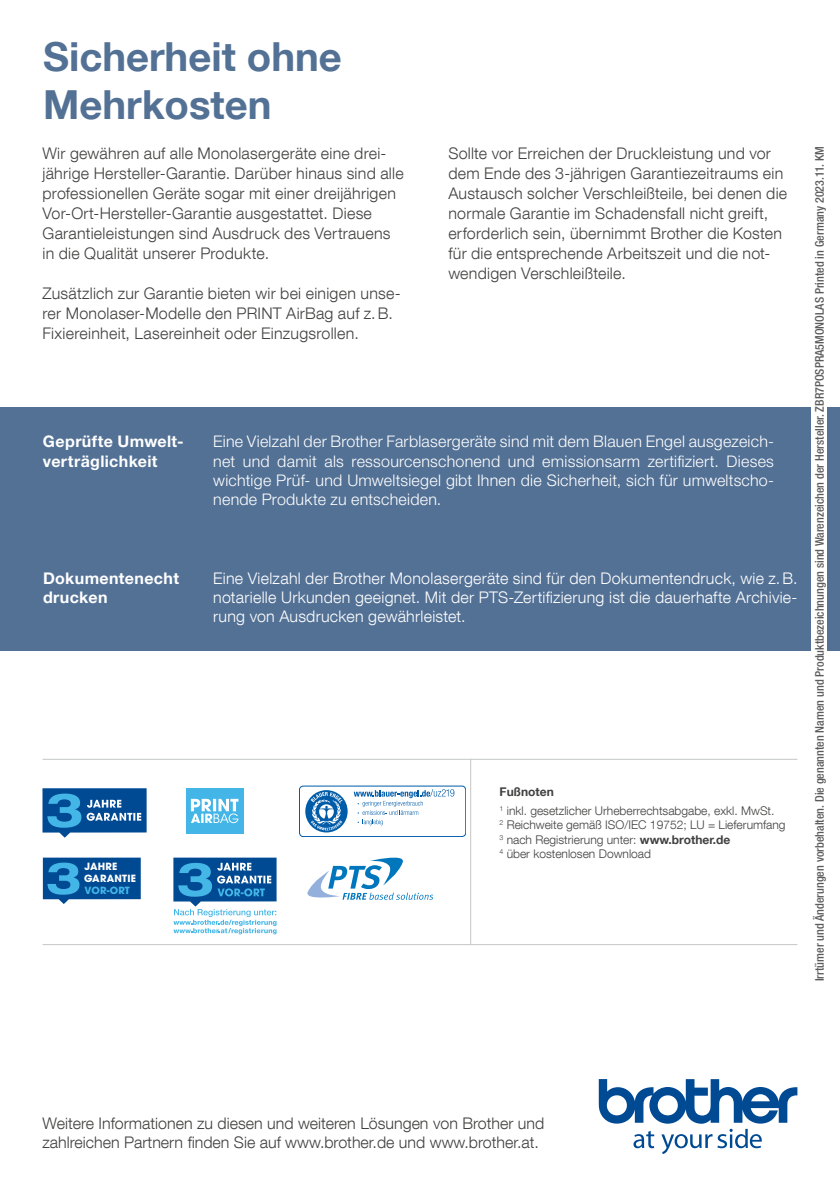
<style>
.page{position:relative;width:840px;height:1191px;background:#fff}
.page>*{position:absolute;margin:0;border:0;box-sizing:border-box;transform-origin:0 0}
.t1{font:700 40px/48px "Helvetica Neue LT Com";color:#537195}
.t2{font:300 16px/20px "Helvetica Neue LT Com";letter-spacing:.015em;color:#414140}
.t3{font:300 16px/19.2px "Helvetica Neue LTW1 G";letter-spacing:.015em;color:#fff;text-align:justify}
.t4{font:300 16px/19.2px "Helvetica Neue LT Com";letter-spacing:.015em;color:#fff;text-align:justify}
.t5{font:700 16px/19.2px "Helvetica Neue LTW1 G";letter-spacing:.02em;color:#fff}
.t6{font:700 16px/19.2px "Helvetica Neue LT Com";letter-spacing:.025em;color:#fff}
.t7{font:300 12px/14.4px "Helvetica Neue LT Com";color:#414140}
.t8{font:500 condensed 12px "Helvetica Neue LT Com";color:#5c5b5b}
.t9{font:700 9.8px "ITC Avant Garde Std";letter-spacing:.025em;color:#fff}
.t10{font:700 9.8px "ITC Avant Garde Std";letter-spacing:.005em;color:#43b6e7}
.s1{font-weight:700}
</style>
<div class="page">
<div style="left:0;top:408px;width:839px;height:243px;background:#537195"></div>
<svg style="left:598px;top:1079px;width:199px;height:75px"></svg>
<hr style="left:43px;top:759px;width:754px;height:1px;background:#c5c6c6">
<hr style="left:470px;top:759px;width:1px;height:185px;background:#c5c6c6">
<hr style="left:43px;top:944px;width:754px;height:1px;background:#c5c6c6">
<div style="left:811px;top:146px;width:15px;height:911px;background:#fff"></div>
<svg style="left:42px;top:788px;width:104px;height:49px;background:#3475b0"></svg>
<svg style="left:43px;top:857px;width:98px;height:47px;background:#246aa9"></svg>
<svg style="left:307px;top:857px;width:126px;height:43px"></svg>
<div style="left:186px;top:788px;width:57px;height:45px;background:#43b6e7"></div>
<svg style="left:191px;top:799px;width:47px;height:24px"></svg>
<div style="left:299px;top:786px;width:166px;height:50px;border:1px solid #005ca9;border-radius:4px"></div>
<svg style="left:304px;top:789px;width:44px;height:44px"></svg>
<svg style="left:305px;top:790px;width:42px;height:42px"></svg>
<svg style="left:353px;top:789px;width:101px;height:36px"></svg>
<svg style="left:173px;top:857px;width:103px;height:77px"></svg>
<h1 class="t1" style="left:43px;top:32px;width:300px">Sicherheit ohne<br>Mehrkosten</h1>
<p class="t2" style="left:42px;top:143px;width:362px">Wir gewähren auf alle Monolasergeräte eine drei&shy;jährige Hersteller-Garantie. Darüber hinaus sind alle professionellen Geräte sogar mit einer dreijährigen Vor-Ort-Hersteller-Garantie ausgestattet. Diese Garantieleistungen sind Ausdruck des Vertrauens in die Qualität unserer Produkte.</p>
<p class="t2" style="left:42px;top:283px;width:359px">Zusätzlich zur Garantie bieten wir bei einigen unse&shy;rer Monolaser-Modelle den PRINT AirBag auf z.B.<br>Fixiereinheit, Lasereinheit oder Einzugsrollen.</p>
<p class="t2" style="left:448px;top:143px;width:340px">Sollte vor Erreichen der Druckleistung und vor dem Ende des 3-jährigen Garantiezeitraums ein Austausch solcher Verschleißteile, bei denen die normale Garantie im Schadensfall nicht greift, erforderlich sein, übernimmt Brother die Kosten für die entsprechende Arbeitszeit und die not&shy;wendigen Verschleißteile.</p>
<p class="t5" style="left:43px;top:432px;width:142px">Geprüfte Umwelt&shy;verträglichkeit</p>
<p class="t6" style="left:43px;top:568px;width:137px">Dokumentenecht drucken</p>
<p class="t3" style="left:213px;top:432px;width:562px">Eine Vielzahl der Brother Farblasergeräte sind mit dem Blauen Engel ausgezeich&shy;net und damit als ressourcenschonend und emissionsarm zertifiziert. Dieses wichtige Prüf- und Umweltsiegel gibt Ihnen die Sicherheit, sich für umweltscho&shy;nende Produkte zu entscheiden.</p>
<p class="t4" style="left:213px;top:568px;width:585px">Eine Vielzahl der Brother Monolasergeräte sind für den Dokumentendruck, wie z.B. notarielle Urkunden geeignet. Mit der PTS-Zertifizierung ist die dauerhafte Archivie&shy;rung von Ausdrucken gewährleistet.</p>
<p class="t9" style="left:84px;top:859px;width:34px">JAHRE</p>
<p class="t10" style="left:84px;top:884px;width:47px">VOR-ORT</p>
<p class="t9" style="left:84px;top:872px;width:54px">GARANTIE</p>
<p class="t7" style="left:499px;top:781px;width:276px;line-height:19.2px"><span class="s1">Fußnoten<br></span><sup>1</sup> inkl. gesetzlicher Urheberrechtsabgabe, exkl. MwSt.</p>
<p class="t7" style="left:499px;top:817px;width:287px"><sup>2</sup> Reichweite gemäß ISO/IEC 19752; LU = Lieferumfang<br><sup>3</sup> nach Registrierung unter: <span class="s1">www.brother.de<br></span><sup>4</sup> über kostenlosen Download</p>
<p class="t8" style="left:811px;top:981px;width:836px;rotate:-90deg">Irrtümer und Änderungen vorbehalten. Die genannten Namen und Produktbezeichnungen sind Warenzeichen der Hersteller. ZBR7POSPRA5MONOLAS Printed in Germany 2023.11. KM</p>
<p class="t2" style="left:43px;top:1113px;width:503px;line-height:19.2px">Weitere Informationen zu diesen und weiteren Lösungen von Brother und zahlreichen Partnern finden Sie auf www.brother.de und www.brother.at.</p>
</div>
